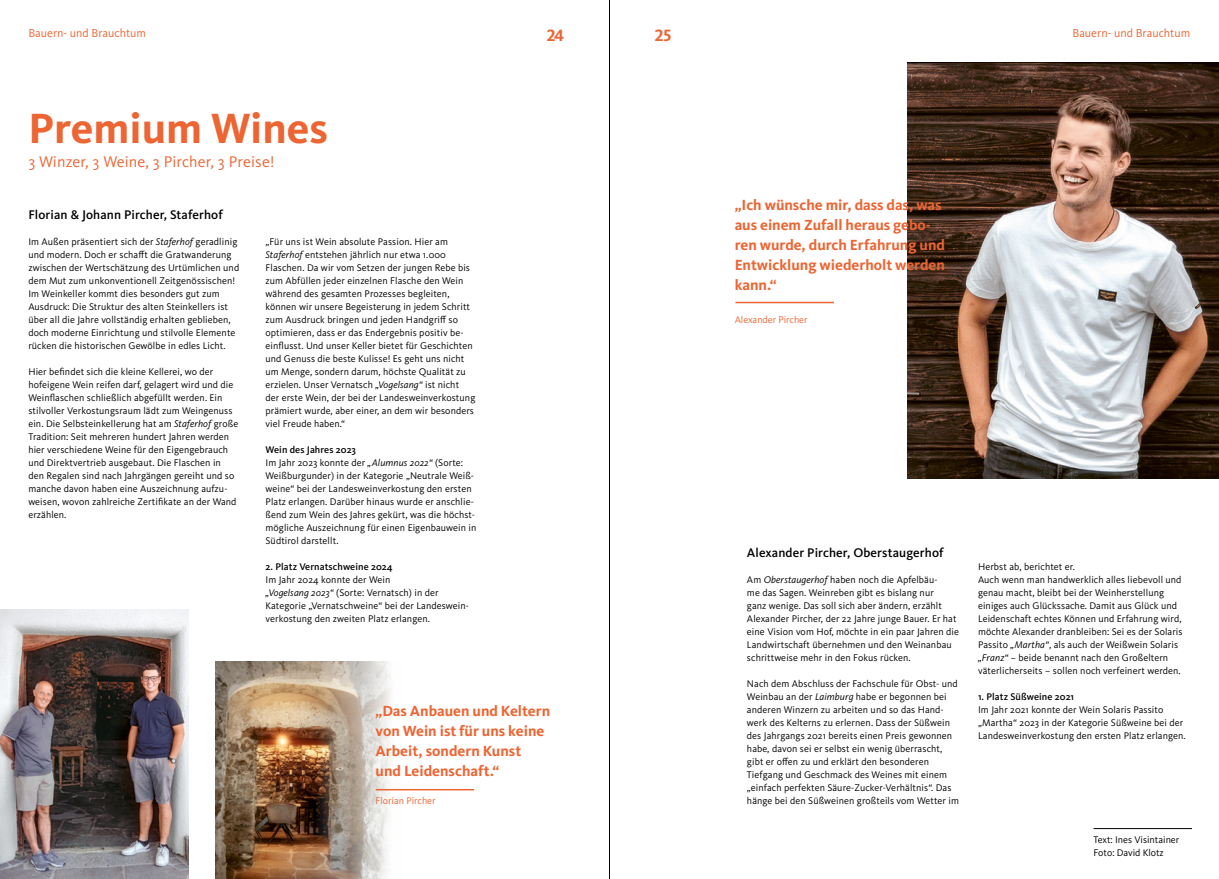
<style>
.page{position:relative;width:1219px;height:879px;background:#fff}
.page>*{position:absolute;margin:0;border:0;box-sizing:border-box;transform-origin:0 0}
.Titel{font:700 43.8px "Kievit OT";color:#ec6533}
.t1{font:700 17px "Kievit OT";color:#ec6533}
.t2{font:16px "Kievit OT";letter-spacing:.01em;color:#ec6533}
.Hervorhebung_Fließtext{font:700 15.2px/19.9px "Kievit OT";color:#ec6533}
.Fließtext{font:500 13px "Kievit OT";letter-spacing:.01em;color:#000}
.Unterüberschrift_Fließtext{font:500 13px "Kievit OT";letter-spacing:.01em;color:#000}
.t3{font:12px "Kievit OT";color:#ec6533}
.Fließtext-2{font:10px/13px "Kievit OT";letter-spacing:.01em;color:#000}
.Unterüberschrift_Fließtext-2{font:500 10px "Kievit OT";letter-spacing:.01em;color:#000}
.t4{font:10px "Kievit OT";color:#ec6533}
.s1{font-style:italic}
</style>
<div class="page">
<img style="left:907px;top:63px;width:312px;height:416px">
<img style="left:0;top:609px;width:189px;height:270px">
<img style="left:215px;top:661px;width:176px;height:218px">
<hr style="left:735px;top:302px;width:99px;height:1px;background:#ec6533">
<div style="left:370px;top:699px;width:186px;height:111px;background:#fff"></div>
<hr style="left:376px;top:789px;width:98px;height:1px;background:#ec6533">
<hr style="left:1093px;top:828px;width:99px;height:1px;background:#000">
<hr style="left:609px;top:0;width:1px;height:879px;background:#000">
<p class="t3" style="left:28px;top:27px;width:119px">Bauern- und Brauchtum</p>
<p class="Titel" style="left:28px;top:102px;width:301px">Premium Wines</p>
<h2 class="t2" style="left:28px;top:153px;width:248px">3 Winzer, 3 Weine, 3 Pircher, 3 Preise!</h2>
<p class="Unterüberschrift_Fließtext" style="left:28px;top:207px;width:196px">Florian &amp; Johann Pircher, Staferhof</p>
<p class="Fließtext-2" style="left:28px;top:235px;width:212px">Im Außen präsentiert sich der <span class="s1">Staferhof</span> geradlinig und modern. Doch er schafft die Gratwanderung zwischen der Wertschätzung des Urtümlichen und dem Mut zum unkonventionell Zeitgenössischen!<br>Im Weinkeller kommt dies besonders gut zum Ausdruck: Die Struktur des alten Steinkellers ist über all die Jahre vollständig erhalten geblieben, doch moderne Einrichtung und stilvolle Elemente rücken die historischen Gewölbe in edles Licht.</p>
<p class="Fließtext-2" style="left:28px;top:365px;width:211px">Hier befindet sich die kleine Kellerei, wo der hofeigene Wein reifen darf, gelagert wird und die Weinflaschen schließlich abgefüllt werden. Ein stilvoller Verkostungsraum lädt zum Weingenuss ein. Die Selbsteinkellerung hat am <span class="s1">Staferhof</span> große Tradition: Seit mehreren hundert Jahren werden hier verschiedene Weine für den Eigengebrauch und Direktvertrieb ausgebaut. Die Flaschen in den Regalen sind nach Jahrgängen gereiht und so manche davon haben eine Auszeichnung aufzu&shy;weisen, wovon zahlreiche Zertifikate an der Wand erzählen.</p>
<p class="Fließtext-2" style="left:266px;top:235px;width:211px">„Für uns ist Wein absolute Passion. Hier am <span class="s1">Staferhof</span> entstehen jährlich nur etwa 1.000<br>Flaschen. Da wir vom Setzen der jungen Rebe bis zum Abfüllen jeder einzelnen Flasche den Wein während des gesamten Prozesses begleiten, können wir unsere Begeisterung in jedem Schritt zum Ausdruck bringen und jeden Handgriff so optimieren, dass er das Endergebnis positiv be&shy;einflusst. Und unser Keller bietet für Geschichten und Genuss die beste Kulisse! Es geht uns nicht um Menge, sondern darum, höchste Qualität zu erzielen. Unser Vernatsch <span class="s1">„Vogelsang“</span> ist nicht der erste Wein, der bei der Landesweinverkostung prämiert wurde, aber einer, an dem wir besonders viel Freude haben.“</p>
<p class="Unterüberschrift_Fließtext-2" style="left:266px;top:444px;width:92px">Wein des Jahres 2023</p>
<p class="Fließtext-2" style="left:266px;top:456px;width:212px">Im Jahr 2023 konnte der <span class="s1">„Alumnus 2022“</span> (Sorte:<br>Weißburgunder) in der Kategorie „Neutrale Weiß&shy;weine“ bei der Landesweinverkostung den ersten Platz erlangen. Darüber hinaus wurde er anschlie&shy;ßend zum Wein des Jahres gekürt, was die höchst&shy;mögliche Auszeichnung für einen Eigenbauwein in Südtirol darstellt.</p>
<p class="Unterüberschrift_Fließtext-2" style="left:266px;top:561px;width:129px">2. Platz Vernatschweine 2024</p>
<p class="Fließtext-2" style="left:266px;top:573px;width:205px">Im Jahr 2024 konnte der Wein<br><span class="s1">„Vogelsang 2023“</span> (Sorte: Vernatsch) in der Kategorie „Vernatschweine“ bei der Landeswein&shy;verkostung den zweiten Platz erlangen.</p>
<p class="t1" style="left:547px;top:26px;width:19px">24</p>
<p class="t1" style="left:655px;top:26px;width:18px">25</p>
<p class="Hervorhebung_Fließtext" style="left:376px;top:701px;width:176px">„Das Anbauen und Keltern</p>
<p class="Hervorhebung_Fließtext" style="left:376px;top:721px;width:170px">von Wein ist für uns keine<br>Arbeit, sondern Kunst</p>
<p class="Hervorhebung_Fließtext" style="left:376px;top:761px;width:125px">und Leidenschaft.“</p>
<p class="t4" style="left:376px;top:795px;width:62px">Florian Pircher</p>
<p class="Hervorhebung_Fließtext" style="left:735px;top:195px;width:212px">„Ich wünsche mir, dass das, was aus einem Zufall heraus gebo&shy;ren wurde, durch Erfahrung und<br>Entwicklung wiederholt werden kann.“</p>
<p class="t4" style="left:735px;top:314px;width:74px">Alexander Pircher</p>
<p class="t3" style="left:1072px;top:27px;width:119px">Bauern- und Brauchtum</p>
<p class="Fließtext" style="left:747px;top:545px;width:198px">Alexander Pircher, Oberstaugerhof</p>
<p class="Fließtext-2" style="left:747px;top:573px;width:214px">Am <span class="s1">Oberstaugerhof</span> haben noch die Apfelbäu-<br>me das Sagen. Weinreben gibt es bislang nur<br>ganz wenige. Das soll sich aber ändern, erzählt Alexander Pircher, der 22 Jahre junge Bauer. Er hat eine Vision vom Hof, möchte in ein paar Jahren die Landwirtschaft übernehmen und den Weinanbau schrittweise mehr in den Fokus rücken.</p>
<p class="Fließtext-2" style="left:747px;top:677px;width:213px">Nach dem Abschluss der Fachschule für Obst- und Weinbau an der <span class="s1">Laimburg</span> habe er begonnen bei anderen Winzern zu arbeiten und so das Hand&shy;werk des Kelterns zu erlernen. Dass der Süßwein des Jahrgangs 2021 bereits einen Preis gewonnen habe, davon sei er selbst ein wenig überrascht, gibt er offen zu und erklärt den besonderen Tiefgang und Geschmack des Weines mit einem „einfach perfekten Säure-Zucker-Verhältnis“. Das hänge bei den Süßweinen großteils vom Wetter im</p>
<p class="Fließtext-2" style="left:978px;top:560px;width:98px">Herbst ab, berichtet er.</p>
<p class="Fließtext-2" style="left:978px;top:573px;width:206px">Auch wenn man handwerklich alles liebevoll und genau macht, bleibt bei der Weinherstellung einiges auch Glückssache. Damit aus Glück und Leidenschaft echtes Können und Erfahrung wird, möchte Alexander dranbleiben: Sei es der Solaris Passito <span class="s1">„Martha“</span>, als auch der Weißwein Solaris <span class="s1">„Franz“</span> – beide benannt nach den Großeltern väterlicherseits – sollen noch verfeinert werden.</p>
<p class="Unterüberschrift_Fließtext-2" style="left:978px;top:691px;width:98px">1. Platz Süßweine 2021</p>
<p class="Fließtext-2" style="left:978px;top:703px;width:209px">Im Jahr 2021 konnte der Wein Solaris Passito „Martha“ 2023 in der Kategorie Süßweine bei der<br>Landesweinverkostung den ersten Platz erlangen.</p>
<p class="Fließtext-2" style="left:1093px;top:833px;width:87px">Text: Ines Visintainer</p>
<p class="Fließtext-2" style="left:1093px;top:846px;width:72px">Foto: David Klotz</p>
</div>
